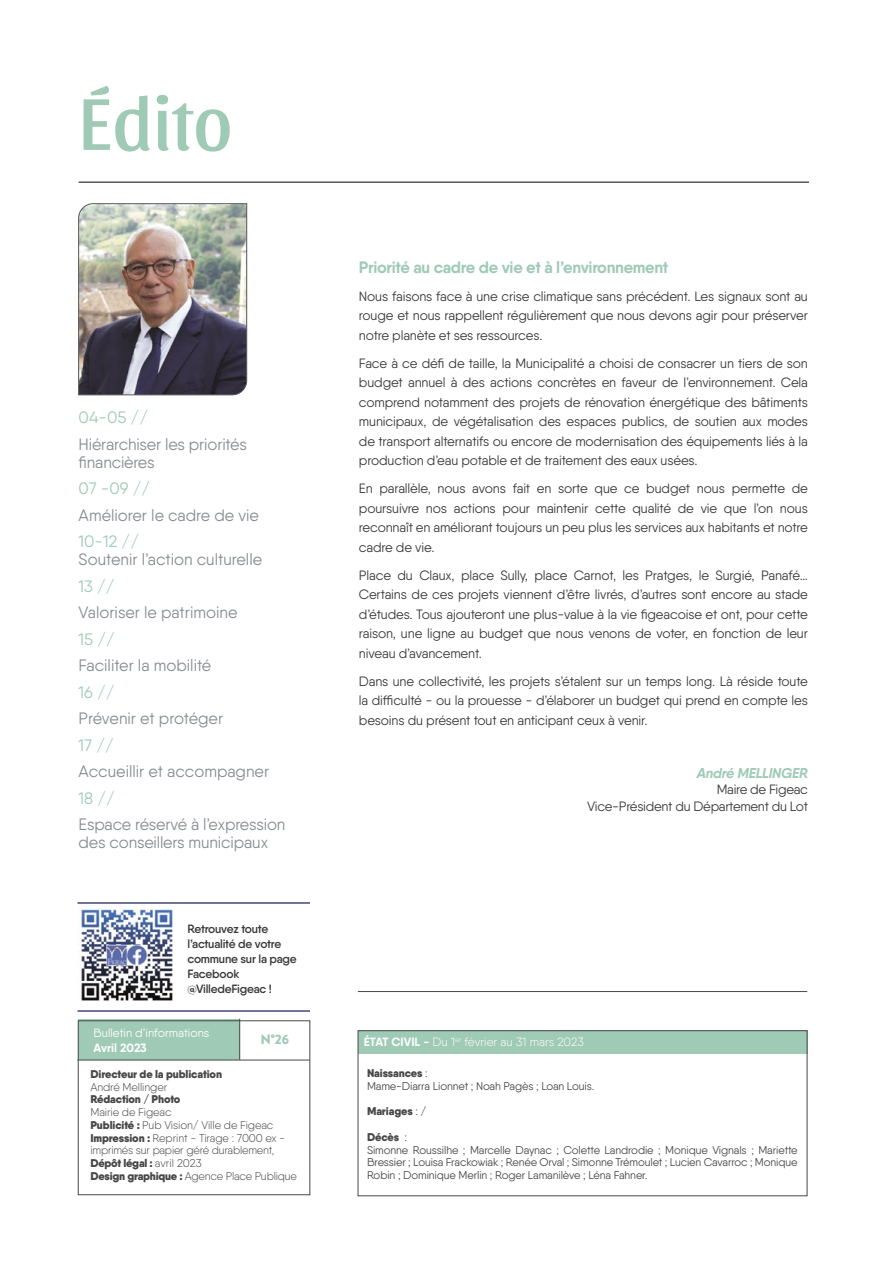
<style>
.page{position:relative;width:893px;height:1263px;background:#fff}
.page>*{position:absolute;margin:0;border:0;box-sizing:border-box;transform-origin:0 0}
.t1{font:76.5px "Sansita";color:#9fcab6}
.t2{font:16.5px/18px "Qanelas Soft";letter-spacing:-.005em;color:#888c91}
.t3{font:16.5px "Qanelas Soft";color:#9fcab6}
.t4{font:700 16.5px "Qanelas Soft";letter-spacing:-.02em;color:#9fcab6}
.t5{font:italic 700 14.25px "Qanelas Soft";letter-spacing:-.02em;color:#9fcab6}
.t6{font:900 13.65px "Brandon Grotesque";color:#9fcab6}
.t7{font:13.5px/19.5px "Qanelas Soft";letter-spacing:-.01em;color:#393939;text-align:justify}
.t8{font:600 12px/15px "Qanelas Soft";letter-spacing:-.02em;color:#393939}
.t9{font:300 12px "Qanelas Soft";color:#fff}
.t10{font:12px "Qanelas Soft";color:#fff}
.t11{font:700 12px "Qanelas Soft";color:#fff}
.t12{font:11.25px/12.8px "Qanelas Soft";letter-spacing:-.01em;color:#484848}
.t13{font:300 11.25px/12.8px "Qanelas Soft";letter-spacing:-.02em;color:#484848}
.t14{font:900 11.25px "Qanelas Soft";letter-spacing:-.01em;color:#484848}
.s1{font-weight:700}
.s2{font-weight:900}
.s3{font-weight:400}
</style>
<div class="page">
<div style="left:78px;top:1019px;width:161px;height:41px;background:#9fcab6"></div>
<hr style="left:77px;top:1060px;width:233px;height:1px;background:#484848">
<hr style="left:239px;top:1019px;width:1px;height:41px;background:#484848">
<div style="left:358px;top:1031px;width:449px;height:23px;background:#9fcab6"></div>
<div style="left:358px;top:1030px;width:449px;height:166px;border:1px solid #484848"></div>
<hr style="left:358px;top:991px;width:449px;height:1px;background:#484848">
<hr style="left:79px;top:182px;width:730px;height:1px;background:#000">
<hr style="left:77px;top:1010px;width:233px;height:2px;background:#43466f">
<hr style="left:77px;top:902px;width:233px;height:2px;background:#43466f">
<img style="left:78px;top:203px;width:169px;height:192px">
<img style="left:81px;top:905px;width:92px;height:96px">
<div style="left:78px;top:1020px;width:232px;height:175px;border:1px solid #484848"></div>
<h1 class="t1" style="left:79px;top:80px;width:155px">Édito</h1>
<p class="t3" style="left:79px;top:407px;width:71px">04-05 //</p>
<p class="t2" style="left:79px;top:435px;width:170px">Hiérarchiser les priorités financières</p>
<p class="t3" style="left:79px;top:478px;width:73px">07 -09 //</p>
<p class="t2" style="left:79px;top:506px;width:182px">Améliorer le cadre de vie</p>
<p class="t3" style="left:79px;top:531px;width:62px">10-12 //</p>
<p class="t2" style="left:79px;top:550px;width:185px">Soutenir l’action culturelle</p>
<p class="t3" style="left:79px;top:576px;width:37px">13 //</p>
<p class="t2" style="left:79px;top:603px;width:160px">Valoriser le patrimoine</p>
<p class="t3" style="left:79px;top:629px;width:38px">15 //</p>
<p class="t2" style="left:79px;top:656px;width:134px">Faciliter la mobilité</p>
<p class="t3" style="left:79px;top:682px;width:37px">16 //</p>
<p class="t2" style="left:79px;top:709px;width:146px">Prévenir et protéger</p>
<p class="t3" style="left:79px;top:735px;width:37px">17 //</p>
<p class="t2" style="left:79px;top:762px;width:192px">Accueillir et accompagner</p>
<p class="t3" style="left:79px;top:788px;width:38px">18 //</p>
<p class="t2" style="left:79px;top:815px;width:208px">Espace réservé à l’expression des conseillers municipaux</p>
<p class="t8" style="left:187px;top:921px;width:111px">Retrouvez toute l’actualité de votre commune sur la page<br>Facebook @VilledeFigeac !</p>
<p class="t4" style="left:359px;top:256px;width:311px">Priorité au cadre de vie et à l’environnement</p>
<p class="t7" style="left:359px;top:286px;width:450px">Nous faisons face à une crise climatique sans précédent. Les signaux sont au rouge et nous rappellent régulièrement que nous devons agir pour préserver notre planète et ses ressources.</p>
<p class="t7" style="left:359px;top:353px;width:451px">Face à ce défi de taille, la Municipalité a choisi de consacrer un tiers de son budget annuel à des actions concrètes en faveur de l’environnement. Cela comprend notamment des projets de rénovation énergétique des bâtiments municipaux, de végétalisation des espaces publics, de soutien aux modes de transport alternatifs ou encore de modernisation des équipements liés à la production d’eau potable et de traitement des eaux usées.</p>
<p class="t7" style="left:359px;top:478px;width:451px">En parallèle, nous avons fait en sorte que ce budget nous permette de poursuivre nos actions pour maintenir cette qualité de vie que l’on nous reconnaît en améliorant toujours un peu plus les services aux habitants et notre cadre de vie.</p>
<p class="t7" style="left:359px;top:565px;width:451px">Place du Claux, place Sully, place Carnot, les Pratges, le Surgié, Panafé… Certains de ces projets viennent d’être livrés, d’autres sont encore au stade d’études. Tous ajouteront une plus-value à la vie figeacoise et ont, pour cette raison, une ligne au budget que nous venons de voter, en fonction de leur niveau d’avancement.</p>
<p class="t7" style="left:359px;top:671px;width:451px">Dans une collectivité, les projets s’étalent sur un temps long. Là réside toute la difficulté - ou la prouesse - d’élaborer un budget qui prend en compte les besoins du présent tout en anticipant ceux à venir.</p>
<p class="t5" style="left:697px;top:764px;width:113px">André MELLINGER</p>
<p class="t7" style="left:587px;top:781px;width:222px;line-height:16.5px;text-align:right">Maire de Figeac<br>Vice-Président du Département du Lot</p>
<p class="t10" style="left:94px;top:1026px;width:117px">Bulletin d’informations</p>
<p class="t11" style="left:94px;top:1040px;width:55px">Avril 2023</p>
<p class="t6" style="left:260px;top:1030px;width:30px">N°26</p>
<p class="t9" style="left:364px;top:1034px;width:222px"><span class="s1">ÉTAT CIVIL -</span> Du 1<sup>er</sup> février au 31 mars 2023</p>
<p class="t12" style="left:367px;top:1067px;width:229px"><span class="s2">Naissances</span> :<br>Mame-Diarra Lionnet ; Noah Pagès ; Loan Louis.</p>
<p class="t14" style="left:367px;top:1104px;width:61px">Mariages <span class="s3">: /</span></p>
<p class="t12" style="left:367px;top:1130px;width:432px"><span class="s2">Décès</span> :<br>Simonne Roussilhe ; Marcelle Daynac ; Colette Landrodie ; Monique Vignals ; Mariette Bressier ; Louisa Frackowiak ; Renée Orval ; Simonne Trémoulet ; Lucien Cavarroc ; Monique Robin ; Dominique Merlin ; Roger Lamanilève ; Léna Fahner.</p>
<p class="t14" style="left:90px;top:1067px;width:133px">Directeur de la publication</p>
<p class="t13" style="left:90px;top:1080px;width:78px">André Mellinger</p>
<p class="t14" style="left:90px;top:1092px;width:92px">Rédaction / Photo</p>
<p class="t13" style="left:90px;top:1106px;width:208px">Mairie de Figeac<br><span class="s2">Publicité :</span> Pub Vision/ Ville de Figeac <span class="s2">Impression :</span> Reprint - Tirage : 7000 ex - imprimés sur papier géré durablement, <span class="s2">Dépôt légal :</span> avril 2023<br><span class="s2">Design graphique :</span> Agence Place Publique</p>
</div>
